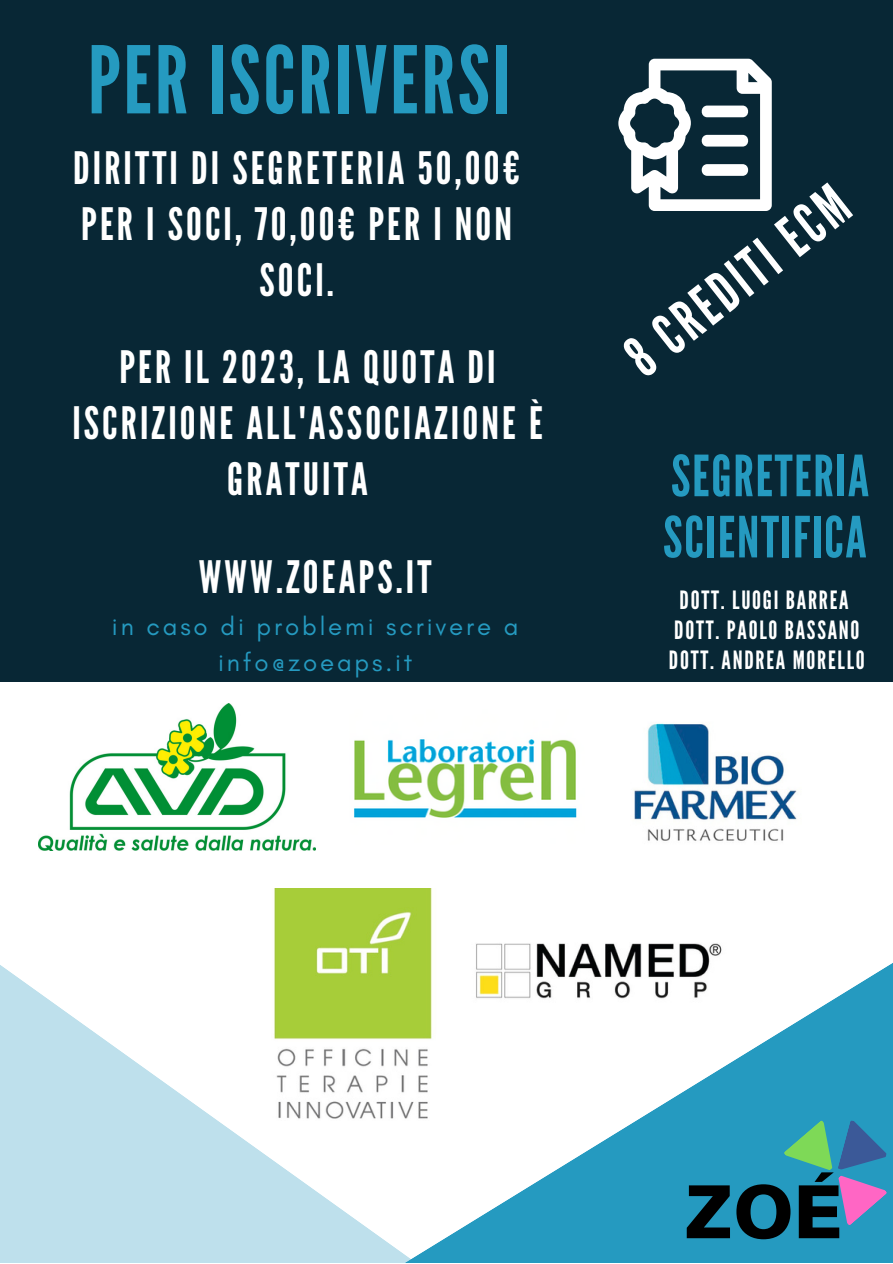
<style>
.page{position:relative;width:893px;height:1264px;background:#fff}
.page>*{position:absolute;margin:0;border:0;box-sizing:border-box;transform-origin:0 0}
.t1{font:93px "League Gothic";letter-spacing:.03em;color:#259ac0}
.t2{font:900 76.5px "Aileron";color:#000}
.t3{font:56.7px/61.2px "League Gothic";letter-spacing:.03em;color:#259ac0}
.t4{font:56.7px "League Gothic";color:#fff}
.t5{font:44.55px/55.8px "League Gothic";letter-spacing:.07em;color:#fff;text-align:center}
.t6{font:25.8px/36px "Glacial Indifference";letter-spacing:.11em;color:#259ac0;text-align:center}
.t7{font:25.2px "League Gothic";letter-spacing:.07em;color:#fff}
</style>
<div class="page">
<div style="left:0;top:0;width:892px;height:1262px;background:#082735"></div>
<div style="left:0;top:682px;width:892px;height:580px;background:#fff"></div>
<svg style="left:617px;top:963px;width:275px;height:299px;fill:#259ac0"></svg>
<svg style="left:0;top:965px;width:617px;height:297px"></svg>
<img style="left:39px;top:703px;width:276px;height:147px">
<img style="left:634px;top:723px;width:163px;height:118px">
<img style="left:354px;top:739px;width:223px;height:79px">
<img style="left:252px;top:888px;width:194px;height:232px">
<svg style="left:783px;top:1119px;width:109px;height:106px;background:#4894b0"></svg>
<img style="left:467px;top:943px;width:266px;height:110px">
<svg style="left:618px;top:59px;width:153px;height:152px"></svg>
<p class="t1" style="left:88px;top:26px;width:423px">PER ISCRIVERSI</p>
<p class="t5" style="left:73px;top:141px;width:448px">DIRITTI DI SEGRETERIA 50,00€<br>PER I SOCI, 70,00€ PER I NON<br>SOCI.</p>
<p class="t5" style="left:72px;top:340px;width:472px">PER IL 2023, LA QUOTA DI<br>ISCRIZIONE ALL'ASSOCIAZIONE È<br>GRATUITA</p>
<p class="t5" style="left:199px;top:550px;width:234px">WWW.ZOEAPS.IT</p>
<p class="t6" style="left:112px;top:607px;width:408px">in caso di problemi scrivere a info@zoeaps.it</p>
<p class="t4" style="left:612px;top:337px;width:268px;rotate:-38deg">8 CREDITI ECM</p>
<p class="t3" style="left:663px;top:446px;width:207px">SEGRETERIA<br>SCIENTIFICA</p>
<p class="t7" style="left:679px;top:585px;width:170px">DOTT. LUOGI BARREA</p>
<p class="t7" style="left:674px;top:615px;width:187px">DOTT. PAOLO BASSANO</p>
<p class="t7" style="left:669px;top:645px;width:197px">DOTT. ANDREA MORELLO</p>
<p class="t2" style="left:682px;top:1163px;width:160px">ZOÉ</p>
</div>
